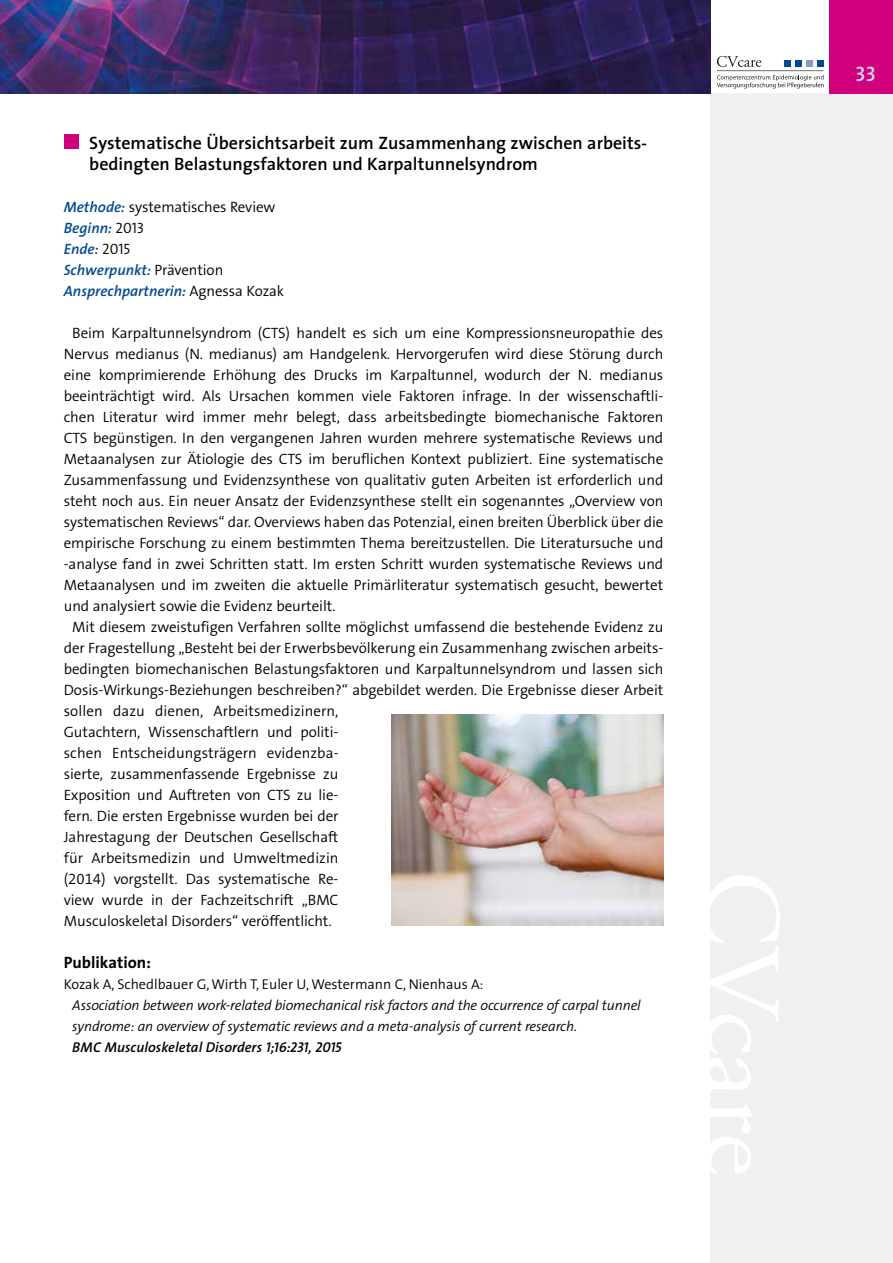
<style>
.page{position:relative;width:893px;height:1263px;background:#fff}
.page>*{position:absolute;margin:0;border:0;box-sizing:border-box;transform-origin:0 0}
.t1{font:21px "The Sans Semi Bold Caps";color:#cfd4ea}
.t2{font:600 18px/21px "The Sans";color:#000}
.t3{font:700 16.5px "The Sans";color:#000}
.t4{font:300 15px "The Sans Os F";letter-spacing:-.005em;color:#000}
.t5{font:italic 600 15px/21px "The Sans";color:#004992}
.t6{font:italic 300 14.25px/21px "The Sans Os F";letter-spacing:-.01em;color:#000}
.t7{font:300 14.25px "The Sans";color:#000}
.t8{font:italic 600 14.25px "The Sans Os F";color:#000}
.s1{font-family:"The Sans";font-weight:600;font-style:italic;color:#004992}
.s2{font-family:"The Sans Semi Light Caps";font-weight:400;font-style:normal;color:#000}
.s3{font-family:"The Sans Os F";font-weight:300;font-style:normal;color:#000}
</style>
<div class="page">
<div style="left:711px;top:94px;width:182px;height:1169px;background:#f0f0f0"></div>
<img style="left:0;top:0;width:710px;height:93px">
<svg style="left:710px;top:875px;width:70px;height:299px"></svg>
<svg style="left:717px;top:56px;width:44px;height:11px"></svg>
<svg style="left:717px;top:75px;width:107px;height:14px"></svg>
<div style="left:784px;top:60px;width:7px;height:7px;background:#004993"></div>
<div style="left:795px;top:60px;width:7px;height:7px;background:#004993"></div>
<div style="left:806px;top:60px;width:7px;height:7px;background:#8898c9"></div>
<div style="left:817px;top:60px;width:7px;height:7px;background:#004993"></div>
<hr style="left:717px;top:70px;width:107px;height:1px;background:#6f6f6e">
<div style="left:830px;top:0;width:63px;height:93px;background:#d0007e"></div>
<div style="left:64px;top:134px;width:15px;height:15px;background:#d0007e"></div>
<img style="left:391px;top:714px;width:272px;height:212px">
<p class="t2" style="left:89px;top:132px;width:559px">Systematische Übersichtsarbeit zum Zusammenhang zwischen arbeits&shy;bedingten Belastungsfaktoren und Karpaltunnelsyndrom</p>
<p class="t4" style="left:64px;top:197px;width:213px"><span class="s1">Methode:</span> systematisches Review</p>
<p class="t5" style="left:64px;top:217px;width:222px">Beginn: <span class="s2">2013<br></span>Ende: <span class="s2">2015<br></span>Schwerpunkt: <span class="s3">Prävention<br></span>Ansprechpartnerin: <span class="s3">Agnessa Kozak</span></p>
<p class="t4" style="left:72px;top:323px;width:593px">Beim Karpaltunnelsyndrom (CTS) handelt es sich um eine Kompressionsneuropathie des</p>
<p class="t4" style="left:64px;top:344px;width:601px">Nervus medianus (N. medianus) am Handgelenk. Hervorgerufen wird diese Störung durch</p>
<p class="t4" style="left:64px;top:365px;width:601px">eine komprimierende Erhöhung des Drucks im Karpaltunnel, wodurch der N. medianus</p>
<p class="t4" style="left:64px;top:386px;width:601px">beeinträchtigt wird. Als Ursachen kommen viele Faktoren infrage. In der wissenschaftli-</p>
<p class="t4" style="left:64px;top:407px;width:601px">chen Literatur wird immer mehr belegt, dass arbeitsbedingte biomechanische Faktoren</p>
<p class="t4" style="left:64px;top:428px;width:601px">CTS begünstigen. In den vergangenen Jahren wurden mehrere systematische Reviews und</p>
<p class="t4" style="left:64px;top:449px;width:601px">Metaanalysen zur Ätiologie des CTS im beruflichen Kontext publiziert. Eine systematische</p>
<p class="t4" style="left:64px;top:470px;width:601px">Zusammenfassung und Evidenzsynthese von qualitativ guten Arbeiten ist erforderlich und</p>
<p class="t4" style="left:64px;top:491px;width:601px">steht noch aus. Ein neuer Ansatz der Evidenzsynthese stellt ein sogenanntes „Overview von</p>
<p class="t4" style="left:64px;top:512px;width:601px">systematischen Reviews“ dar. Overviews haben das Potenzial, einen breiten Überblick über die</p>
<p class="t4" style="left:64px;top:533px;width:601px">empirische Forschung zu einem bestimmten Thema bereitzustellen. Die Literatursuche und</p>
<p class="t4" style="left:64px;top:554px;width:601px">-analyse fand in zwei Schritten statt. Im ersten Schritt wurden systematische Reviews und</p>
<p class="t4" style="left:64px;top:575px;width:601px">Metaanalysen und im zweiten die aktuelle Primärliteratur systematisch gesucht, bewertet</p>
<p class="t4" style="left:64px;top:596px;width:273px">und analysiert sowie die Evidenz beurteilt.</p>
<p class="t4" style="left:72px;top:617px;width:593px">Mit diesem zweistufigen Verfahren sollte möglichst umfassend die bestehende Evidenz zu</p>
<p class="t4" style="left:64px;top:638px;width:601px">der Fragestellung „Besteht bei der Erwerbsbevölkerung ein Zusammenhang zwischen arbeits-</p>
<p class="t4" style="left:64px;top:659px;width:601px">bedingten biomechanischen Belastungsfaktoren und Karpaltunnelsyndrom und lassen sich</p>
<p class="t4" style="left:64px;top:680px;width:601px">Dosis-Wirkungs-Beziehungen beschreiben?“ abgebildet werden. Die Ergebnisse dieser Arbeit</p>
<p class="t4" style="left:64px;top:701px;width:276px">sollen dazu dienen, Arbeitsmedizinern,</p>
<p class="t4" style="left:64px;top:722px;width:276px">Gutachtern, Wissenschaftlern und politi-</p>
<p class="t4" style="left:64px;top:743px;width:276px">schen Entscheidungsträgern evidenzba-</p>
<p class="t4" style="left:64px;top:764px;width:276px">sierte, zusammenfassende Ergebnisse zu</p>
<p class="t4" style="left:64px;top:785px;width:276px">Exposition und Auftreten von CTS zu lie-</p>
<p class="t4" style="left:64px;top:806px;width:276px">fern. Die ersten Ergebnisse wurden bei der</p>
<p class="t4" style="left:64px;top:827px;width:276px">Jahrestagung der Deutschen Gesellschaft</p>
<p class="t4" style="left:64px;top:848px;width:276px">für Arbeitsmedizin und Umweltmedizin</p>
<p class="t4" style="left:64px;top:869px;width:276px">(2014) vorgstellt. Das systematische Re-</p>
<p class="t4" style="left:64px;top:890px;width:276px">view wurde in der Fachzeitschrift „BMC</p>
<p class="t4" style="left:64px;top:911px;width:269px">Musculoskeletal Disorders“ veröffentlicht.</p>
<p class="t3" style="left:64px;top:948px;width:89px">Publikation:</p>
<p class="t7" style="left:64px;top:972px;width:421px">Kozak A, Schedlbauer G, Wirth T, Euler U, Westermann C, Nienhaus A:</p>
<p class="t6" style="left:72px;top:995px;width:570px">Association between work-related biomechanical risk factors and the occurrence of carpal tunnel syndrome: an overview of systematic reviews and a meta-analysis of current research.</p>
<p class="t8" style="left:72px;top:1038px;width:271px">BMC Musculoskeletal Disorders 1;16:231, 2015</p>
<h1 class="t1" style="left:855px;top:56px;width:22px">33</h1>
</div>
